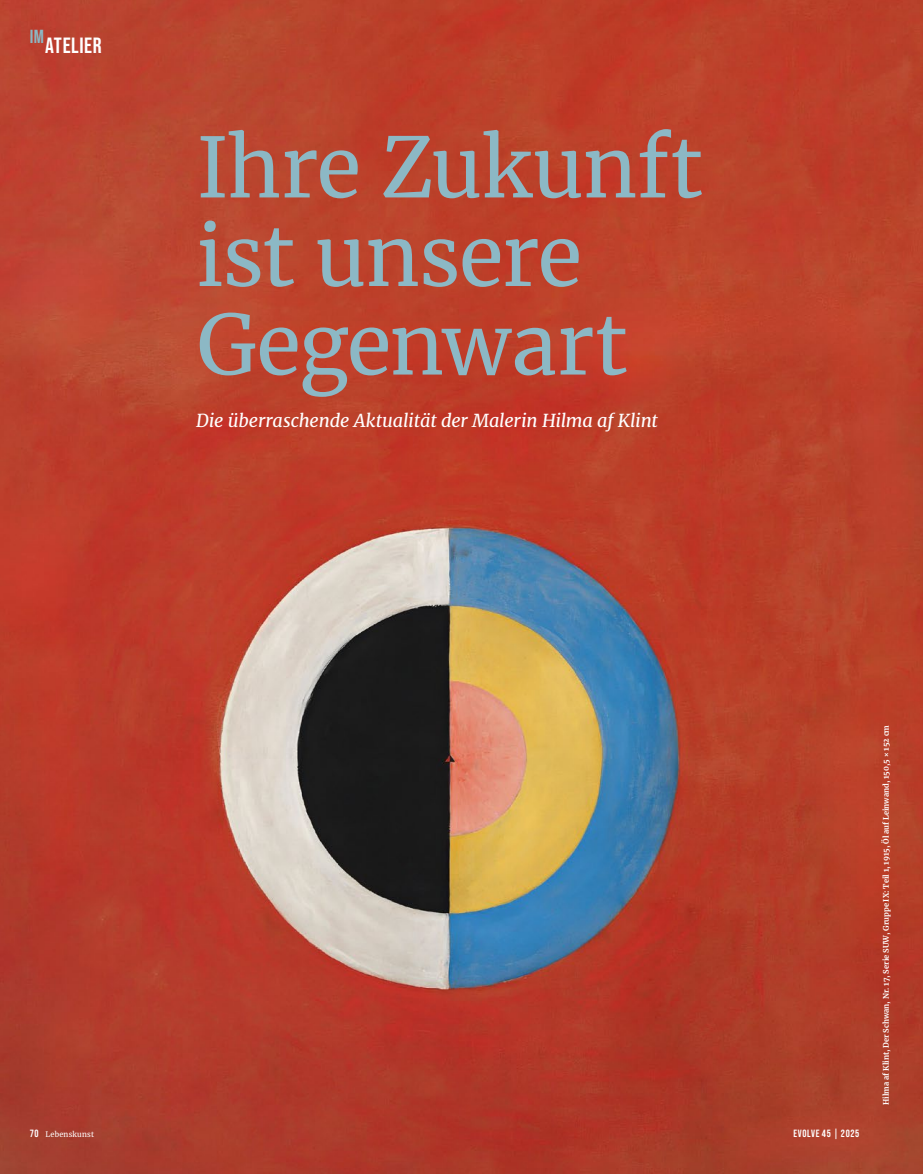
<style>
.page{position:relative;width:923px;height:1174px;background:#fff}
.page>*{position:absolute;margin:0;border:0;box-sizing:border-box;transform-origin:0 0}
.t1{font:82.5px/88.5px "Merriweather";letter-spacing:-.01em;color:#8cb8c5}
.t2{font:22.05px "Bebas Neue";letter-spacing:.025em;color:#fff}
.t3{font:italic 18px "Merriweather";letter-spacing:-.01em;color:#fff}
.t4{font:10.5px "Bebas Neue";letter-spacing:.06em;color:#fff}
.t5{font:700 7.5px "Merriweather";color:#fff}
.t6{font:7.5px "Merriweather";letter-spacing:.03em;color:#fff}
</style>
<div class="page">
<img style="left:0;top:0;width:923px;height:1174px">
<h2 class="t2" style="left:30px;top:32px;width:73px"><sup>IM</sup>ATELIER</h2>
<h1 class="t1" style="left:196px;top:121px;width:508px">Ihre Zukunft ist unsere<br>Gegenwart</h1>
<h3 class="t3" style="left:196px;top:408px;width:463px">Die überraschende Aktualität der Malerin Hilma af Klint</h3>
<h3 class="t4" style="left:30px;top:1127px;width:10px">70</h3>
<h3 class="t4" style="left:793px;top:1127px;width:67px">EVOLVE 45 | 2025</h3>
<p class="t6" style="left:46px;top:1128px;width:50px">Lebenskunst</p>
<p class="t5" style="left:881px;top:1105px;width:382px;rotate:-90deg">Hilma af Klint, Der Schwan, Nr. 17, Serie SUW, Gruppe IX: Teil 1, 1915, Öl auf Leinwand, 150,5 × 152 cm</p>
</div>
